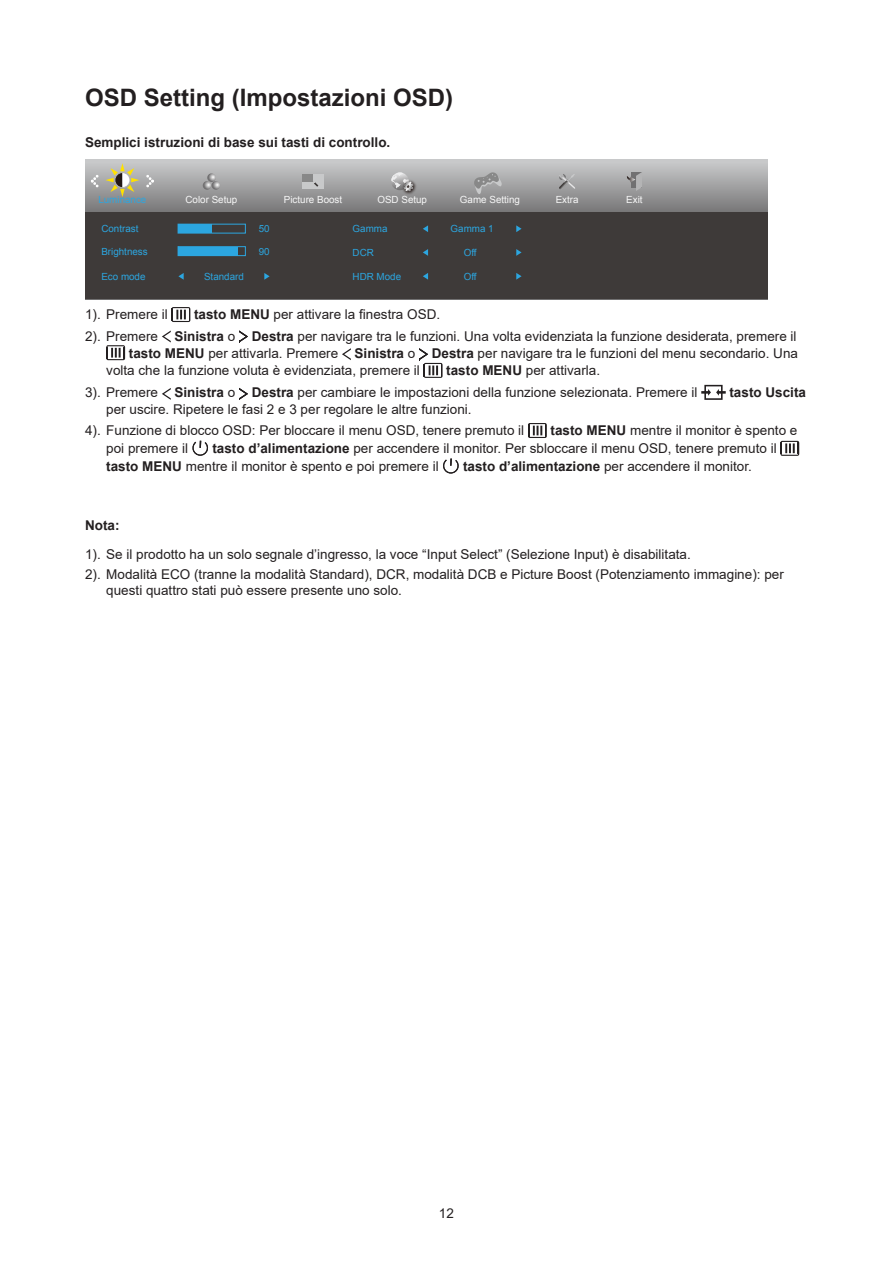
<style>
.page{position:relative;width:893px;height:1263px;background:#fff}
.page>*{position:absolute;margin:0;border:0;box-sizing:border-box;transform-origin:0 0}
.Heading_2{font:700 24px "Arial";color:#231f20}
.t1{font:13.5px/17.9px "Arial";color:#231f20}
.content_bold{font:700 13.5px "Arial";color:#231f20}
.t2{font:9.75px "Arial";color:#2ca6e0}
.t3{font:9.75px "Arial";color:#f7f7f7}
.s1{font-weight:700}
</style>
<div class="page">
<svg style="left:85px;top:160px;width:683px;height:52px;background:#a0a0a1"></svg>
<div style="left:85px;top:212px;width:683px;height:87px;background:#3e3a39"></div>
<svg style="left:91px;top:175px;width:8px;height:12px"></svg>
<svg style="left:146px;top:175px;width:8px;height:12px"></svg>
<svg style="left:105px;top:163px;width:34px;height:34px"></svg>
<svg style="left:203px;top:173px;width:17px;height:17px"></svg>
<div style="left:303px;top:174px;width:21px;height:15px;background:#c8c9ca"></div>
<div style="left:303px;top:174px;width:10px;height:8px;background:#888"></div>
<svg style="left:314px;top:182px;width:4px;height:5px"></svg>
<img style="left:401px;top:178px;width:17px;height:18px">
<svg style="left:391px;top:172px;width:23px;height:19px"></svg>
<svg style="left:627px;top:172px;width:15px;height:19px"></svg>
<svg style="left:558px;top:174px;width:19px;height:16px"></svg>
<div style="left:178px;top:224px;width:68px;height:9px;border:1px solid #2ca6e0"></div>
<div style="left:178px;top:224px;width:34px;height:9px;background:#2ca6e0"></div>
<div style="left:178px;top:246px;width:68px;height:10px;border:1px solid #2ca6e0"></div>
<div style="left:178px;top:247px;width:59px;height:9px;background:#2ca6e0"></div>
<svg style="left:178px;top:273px;width:6px;height:7px"></svg>
<svg style="left:264px;top:273px;width:6px;height:7px"></svg>
<svg style="left:423px;top:225px;width:5px;height:7px"></svg>
<svg style="left:516px;top:225px;width:6px;height:7px"></svg>
<svg style="left:423px;top:249px;width:5px;height:7px"></svg>
<svg style="left:516px;top:249px;width:6px;height:7px"></svg>
<svg style="left:423px;top:273px;width:5px;height:7px"></svg>
<svg style="left:516px;top:273px;width:6px;height:7px"></svg>
<svg style="left:474px;top:172px;width:28px;height:22px"></svg>
<svg style="left:172px;top:307px;width:18px;height:15px"></svg>
<svg style="left:162px;top:330px;width:9px;height:12px"></svg>
<svg style="left:239px;top:330px;width:9px;height:12px"></svg>
<svg style="left:106px;top:345px;width:19px;height:15px"></svg>
<svg style="left:342px;top:348px;width:9px;height:12px"></svg>
<svg style="left:419px;top:348px;width:24px;height:30px"></svg>
<svg style="left:162px;top:388px;width:9px;height:12px"></svg>
<svg style="left:239px;top:388px;width:9px;height:12px"></svg>
<svg style="left:701px;top:385px;width:25px;height:15px"></svg>
<svg style="left:528px;top:423px;width:19px;height:15px"></svg>
<svg style="left:192px;top:441px;width:16px;height:15px"></svg>
<svg style="left:780px;top:441px;width:19px;height:15px"></svg>
<svg style="left:443px;top:458px;width:16px;height:16px"></svg>
<p class="Heading_2" style="left:85px;top:80px;width:370px">OSD Setting (Impostazioni OSD)</p>
<p class="content_bold" style="left:85px;top:132px;width:307px">Semplici istruzioni di base sui tasti di controllo.</p>
<p class="t2" style="left:98px;top:194px;width:50px">Luminance</p>
<p class="t3" style="left:185px;top:194px;width:53px">Color Setup</p>
<p class="t3" style="left:284px;top:194px;width:60px">Picture Boost</p>
<p class="t3" style="left:377px;top:194px;width:51px">OSD Setup</p>
<p class="t3" style="left:460px;top:194px;width:62px">Game Setting</p>
<p class="t3" style="left:556px;top:194px;width:24px">Extra</p>
<p class="t3" style="left:626px;top:194px;width:18px">Exit</p>
<p class="t2" style="left:101px;top:222px;width:39px">Contrast</p>
<p class="t2" style="left:259px;top:222px;width:12px">50</p>
<p class="t2" style="left:101px;top:245px;width:48px">Brightness</p>
<p class="t2" style="left:259px;top:245px;width:12px">90</p>
<p class="t2" style="left:101px;top:270px;width:46px">Eco mode</p>
<p class="t2" style="left:204px;top:270px;width:41px">Standard</p>
<p class="t2" style="left:353px;top:222px;width:36px">Gamma</p>
<p class="t2" style="left:451px;top:222px;width:45px">Gamma 1</p>
<p class="t2" style="left:353px;top:246px;width:23px">DCR</p>
<p class="t2" style="left:464px;top:246px;width:14px">Off</p>
<p class="t2" style="left:353px;top:270px;width:50px">HDR Mode</p>
<p class="t2" style="left:464px;top:270px;width:14px">Off</p>
<p class="t1" style="left:85px;top:306px;width:84px">1). Premere il</p>
<p class="t1" style="left:194px;top:306px;width:248px"><span class="s1">tasto MENU</span> per attivare la finestra OSD.</p>
<p class="t1" style="left:85px;top:327px;width:713px">2). Premere <span class="s1">Sinistra</span> o <span class="s1">Destra</span> per navigare tra le funzioni. Una volta evidenziata la funzione desiderata, premere il</p>
<p class="t1" style="left:129px;top:344px;width:671px"><span class="s1">tasto MENU</span> per attivarla. Premere <span class="s1">Sinistra</span> o <span class="s1">Destra</span> per navigare tra le funzioni del menu secondario. Una</p>
<p class="t1" style="left:106px;top:361px;width:315px">volta che la funzione voluta è evidenziata, premere il</p>
<p class="t1" style="left:446px;top:361px;width:155px"><span class="s1">tasto MENU</span> per attivarla.</p>
<p class="t1" style="left:85px;top:383px;width:614px">3). Premere <span class="s1">Sinistra</span> o <span class="s1">Destra</span> per cambiare le impostazioni della funzione selezionata. Premere il</p>
<p class="content_bold" style="left:729px;top:383px;width:78px">tasto Uscita</p>
<p class="t1" style="left:106px;top:400px;width:367px">per uscire. Ripetere le fasi 2 e 3 per regolare le altre funzioni.</p>
<p class="t1" style="left:85px;top:422px;width:441px">4). Funzione di blocco OSD: Per bloccare il menu OSD, tenere premuto il</p>
<p class="t1" style="left:551px;top:422px;width:248px"><span class="s1">tasto MENU</span> mentre il monitor è spento e</p>
<p class="t1" style="left:106px;top:439px;width:83px">poi premere il</p>
<p class="t1" style="left:106px;top:439px;width:672px;text-indent:106px"><span class="s1">tasto d’alimentazione</span> per accendere il monitor. Per sbloccare il menu OSD, tenere premuto il <span class="s1">tasto MENU</span> mentre il monitor è spento e poi premere il</p>
<p class="t1" style="left:463px;top:457px;width:290px"><span class="s1">tasto d’alimentazione</span> per accendere il monitor.</p>
<p class="content_bold" style="left:85px;top:515px;width:36px">Nota:</p>
<p class="t1" style="left:85px;top:545px;width:607px">1). Se il prodotto ha un solo segnale d’ingresso, la voce “Input Select” (Selezione Input) è disabilitata.</p>
<p class="t1" style="left:106px;top:566px;width:679px;line-height:16.2px;text-indent:-21px">2). Modalità ECO (tranne la modalità Standard), DCR, modalità DCB e Picture Boost (Potenziamento immagine): per questi quattro stati può essere presente uno solo.</p>
<p class="t1" style="left:439px;top:1204px;width:17px">12</p>
</div>
